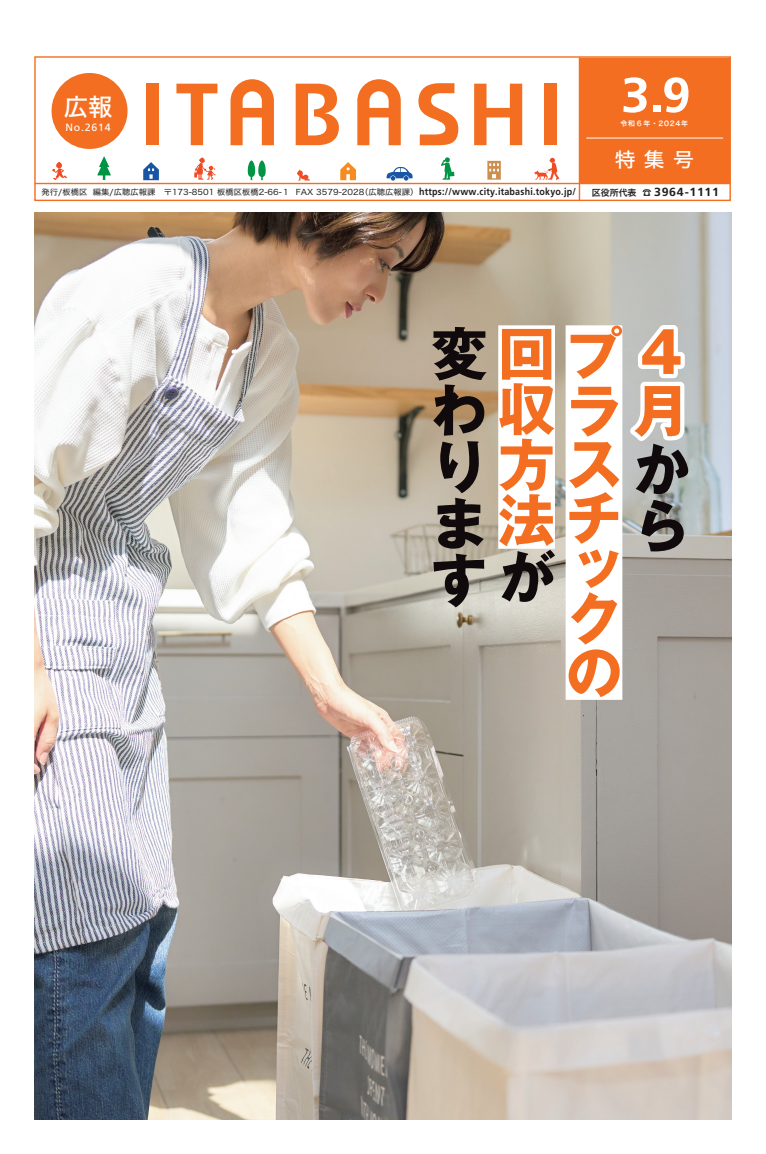
<style>
.page{position:relative;width:766px;height:1154px;background:#fff}
.page>*{position:absolute;margin:0;border:0;box-sizing:border-box;transform-origin:0 0}
.t1{font:700 56.7px/57.6px "Gothic MB101 Pro";color:#110a0c;text-align:right}
.t2{font:700 56.7px/51.1px "Gothic MB101 Pro";color:#f36e21;text-align:justify}
.t3{font:700 49px "Frutiger LT Std";color:#fff;scale:1.05 1}
.t4{font:24.3px "Hira Kaku Std W5";color:#fff}
.t5{font:19.8px "Hira Kaku Std W5";color:#fff;scale:1.05 1}
.t6{font:700 11.8px "Frutiger LT Std";letter-spacing:.05em;color:#231f20;scale:1.05 1}
.t7{font:10.5px "Frutiger LT Std";letter-spacing:.075em;color:#fff}
.t8{font:7.9px "Hira Kaku Std W4";color:#231f20;scale:1.05 1}
.t9{font:6.9px "Hira Kaku Std W6";letter-spacing:.1em;color:#fff}
.s1{font-family:"Frutiger LT Std";font-weight:700;font-size:9.9px}
.s2{font-family:"Hira Kaku Std W6";font-weight:400;font-size:8.9px}
.s3{color:#f36e21}
.s4{color:#fff}
</style>
<div class="page">
<img style="left:35px;top:213px;width:696px;height:907px">
<div style="left:579px;top:58px;width:151px;height:125px;background:#f36e21"></div>
<hr style="left:586px;top:138px;width:136px;height:1px;background:#fff">
<div style="left:34px;top:56px;width:696px;height:145px;border:1px solid #f36e21"></div>
<hr style="left:35px;top:183px;width:695px;height:1px;background:#f36e21">
<hr style="left:578px;top:57px;width:2px;height:143px;background:#f36e21">
<svg style="left:143px;top:162px;width:16px;height:18px"></svg>
<svg style="left:97px;top:156px;width:14px;height:24px"></svg>
<svg style="left:386px;top:167px;width:26px;height:14px"></svg>
<svg style="left:340px;top:162px;width:16px;height:18px"></svg>
<svg style="left:487px;top:161px;width:13px;height:19px"></svg>
<svg style="left:247px;top:160px;width:19px;height:20px"></svg>
<svg style="left:297px;top:170px;width:13px;height:10px"></svg>
<svg style="left:52px;top:162px;width:15px;height:18px"></svg>
<svg style="left:194px;top:157px;width:22px;height:23px"></svg>
<svg style="left:441px;top:157px;width:13px;height:23px"></svg>
<svg style="left:534px;top:158px;width:25px;height:22px"></svg>
<div style="left:52px;top:73px;width:75px;height:76px;background:#f36e21;border-radius:50%"></div>
<div style="left:146px;top:84px;width:13px;height:61px;background:#f36e21"></div>
<svg style="left:176px;top:84px;width:41px;height:61px"></svg>
<svg style="left:295px;top:84px;width:44px;height:61px"></svg>
<svg style="left:418px;top:83px;width:40px;height:62px"></svg>
<div style="left:544px;top:84px;width:12px;height:61px;background:#f36e21"></div>
<svg style="left:230px;top:79px;width:44px;height:66px"></svg>
<svg style="left:357px;top:79px;width:43px;height:66px"></svg>
<svg style="left:474px;top:84px;width:48px;height:61px"></svg>
<div style="left:565px;top:325px;width:57px;height:375px;background:#fff"></div>
<div style="left:498px;top:325px;width:57px;height:224px;background:#fff"></div>
<h3 class="t4" style="left:64px;top:88px;width:50px">広報</h3>
<h3 class="t7" style="left:65px;top:121px;width:47px">No.2614</h3>
<h2 class="t3" style="left:621px;top:66px;width:68px">3.9</h2>
<p class="t9" style="left:620px;top:118px;width:69px">令和６年・2024年</p>
<h3 class="t5" style="left:614px;top:144px;width:77px">特集号</h3>
<p class="t8" style="left:42px;top:186px;width:510px">発行/板橋区 編集/広聴広報課　〒173-8501 板橋区板橋2-66-１ FAX 3579-2028（広聴広報課）<span class="s1">https://www.city.itabashi.tokyo.jp/</span></p>
<h3 class="t6" style="left:591px;top:185px;width:122px"><span class="s2">区役所代表 ☎</span> 3964-1111</h3>
<h1 class="t1" style="left:431px;top:318px;width:259px">変<span class="s3">回プ</span><span class="s4">４</span>わ<span class="s3">収ラ</span><span class="s4">月</span>か<br>ら</h1>
<h1 class="t2" style="left:565px;top:432px;width:55px;text-indent:-67px">方スチック</h1>
<h1 class="t2" style="left:565px;top:640px;width:55px">の</h1>
<h1 class="t1" style="left:431px;top:432px;width:55px;line-height:56.5px;text-align:justify">ります</h1>
<h1 class="t2" style="left:498px;top:488px;width:57px">法</h1>
<h1 class="t1" style="left:498px;top:541px;width:58px">が</h1>
</div>
